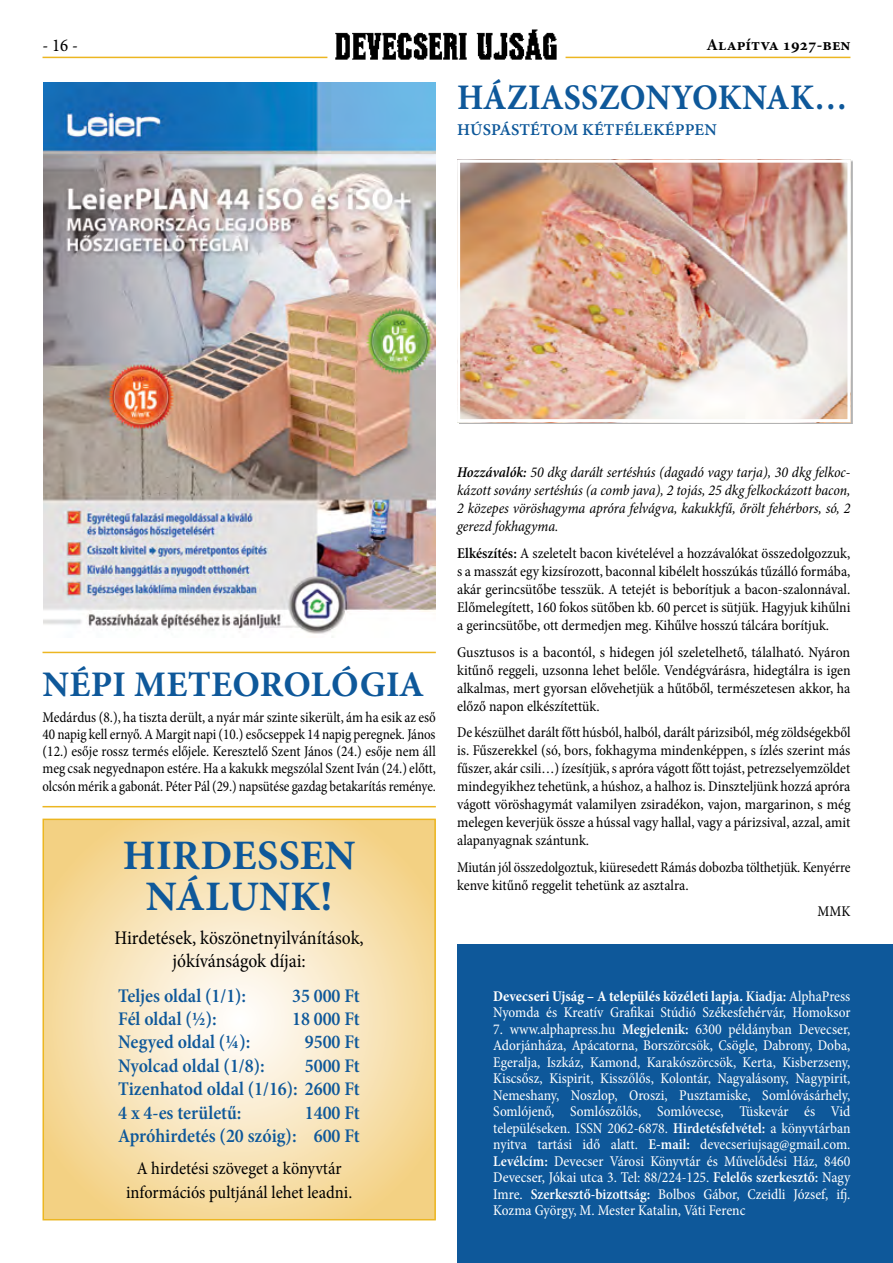
<style>
.page{position:relative;width:893px;height:1263px;background:#fff}
.page>*{position:absolute;margin:0;border:0;box-sizing:border-box;transform-origin:0 0}
.t1{font:700 42px "Minion Pro";color:#0e589a}
.t2{font:700 36px "Minion Pro";letter-spacing:.01em;color:#0e589a;scale:.94 1}
.t3{font:700 36px "Minion Pro";letter-spacing:.01em;color:#0e589a}
.t4{font:600 condensed 19.5px/23.4px "Minion Pro";color:#0e589a;text-align:justify}
.t5{font:condensed 19.5px/23.4px "Minion Pro";letter-spacing:-.005em;color:#000;text-align:center}
.t6{font:condensed 18px/23.4px "Minion Pro";color:#000;text-align:center}
.t7{font:18px "Minion Pro Cn Capt";color:#000}
.t8{font:16.5px "Minion Pro Semibold Capt";letter-spacing:.01em;color:#0e589a}
.t9{font:700 16.5px "Minion Pro";color:#000}
.t10{font:condensed 15px/18px "Minion Pro";letter-spacing:-.005em;color:#000;text-align:justify}
.t11{font:condensed 15px/16.5px "Minion Pro";letter-spacing:-.005em;color:#fff}
.t12{font:italic condensed 15px/18px "Minion Pro";letter-spacing:-.005em;color:#000;text-align:justify}
.s1{font-weight:600}
.s2{font-weight:700}
</style>
<div class="page">
<img style="left:335px;top:29px;width:222px;height:31px">
<hr style="left:43px;top:57px;width:284px;height:1px;background:#ecb621">
<hr style="left:566px;top:57px;width:284px;height:1px;background:#ecb621">
<hr style="left:43px;top:652px;width:393px;height:1px;background:#ecb621">
<hr style="left:43px;top:806px;width:393px;height:1px;background:#ecb621">
<div style="left:457px;top:944px;width:436px;height:319px;background:#0e589a"></div>
<svg style="left:46px;top:822px;width:387px;height:395px;background:#f7e1b1"></svg>
<div style="left:43px;top:819px;width:393px;height:401px;border:2px solid #ecb621"></div>
<img style="left:461px;top:164px;width:385px;height:254px">
<div style="left:457px;top:160px;width:393px;height:262px;border:3px solid #fff"></div>
<img style="left:43px;top:83px;width:392px;height:555px">
<p class="t7" style="left:43px;top:33px;width:37px">- 16 -</p>
<p class="t9" style="left:706px;top:33px;width:145px">ALAPÍTVA 1927-BEN</p>
<h2 class="t2" style="left:457px;top:72px;width:95px">HÁZIASS</h2>
<h2 class="t2" style="left:599px;top:72px;width:266px">ZONYOKNAK…</h2>
<p class="t8" style="left:457px;top:118px;width:261px">HÚSPÁSTÉTOM KÉTFÉLEKÉPPEN</p>
<h2 class="t3" style="left:43px;top:660px;width:363px">NÉPI METEOROLÓGIA</h2>
<p class="t10" style="left:43px;top:708px;width:395px;line-height:17.2px">Medárdus (8.), ha tiszta derült, a nyár már szinte sikerült, ám ha esik az eső 40 napig kell ernyő. A Margit napi (10.) esőcseppek 14 napig peregnek. János (12.) esője rossz termés előjele. Keresztelő Szent János (24.) esője nem áll meg csak negyednapon estére. Ha a kakukk megszólal Szent Iván (24.) előtt, olcsón mérik a gabonát. Péter Pál (29.) napsütése gazdag betakarítás reménye.</p>
<h1 class="t1" style="left:123px;top:826px;width:79px">HIRDE</h1>
<h1 class="t1" style="left:257px;top:826px;width:71px">SSEN</h1>
<h1 class="t1" style="left:146px;top:867px;width:30px">NÁLUNK</h1>
<h1 class="t1" style="left:321px;top:867px;width:13px">!</h1>
<h3 class="t5" style="left:115px;top:926px;width:251px">Hirdetések, köszönetnyilvánítások, jókívánságok díjai:</h3>
<h3 class="t4" style="left:118px;top:984px;width:129px">Teljes oldal (1/1):</h3>
<h3 class="t4" style="left:292px;top:984px;width:69px">35 000 Ft</h3>
<h3 class="t4" style="left:118px;top:1007px;width:100px">Fél oldal (½):</h3>
<h3 class="t4" style="left:292px;top:1007px;width:69px">18 000 Ft</h3>
<h3 class="t4" style="left:118px;top:1030px;width:134px">Negyed oldal (¼):</h3>
<h3 class="t4" style="left:305px;top:1030px;width:56px">9500 Ft</h3>
<h3 class="t4" style="left:118px;top:1054px;width:148px">Nyolcad oldal (1/8):</h3>
<h3 class="t4" style="left:118px;top:1054px;width:243px;text-indent:187px">5000 Ft Tizenhatod oldal (1/16): 2600 Ft 4 x 4-es területű:</h3>
<h3 class="t4" style="left:118px;top:1101px;width:243px;text-align:right">1400 Ft<br>Apróhirdetés (20 szóig): 600 Ft</h3>
<p class="t6" style="left:126px;top:1157px;width:228px">A hirdetési szöveget a könyvtár információs pultjánál lehet leadni.</p>
<p class="t12" style="left:457px;top:464px;width:395px"><span class="s1">Hozzávalók:</span> 50 dkg darált sertéshús (dagadó vagy tarja), 30 dkg felkoc&shy;kázott sovány sertéshús (a comb java), 2 tojás, 25 dkg felkockázott bacon, 2 közepes vöröshagyma apróra felvágva, kakukkfű, őrölt fehérbors, só, 2 gerezd fokhagyma.</p>
<p class="t10" style="left:457px;top:544px;width:395px"><span class="s1">Elkészítés:</span> A szeletelt bacon kivételével a hozzávalókat összedolgozzuk, s a masszát egy kizsírozott, baconnal kibélelt hosszúkás tűzálló formába, akár gerincsütőbe tesszük. A tetejét is beborítjuk a bacon-szalonnával.<br>Előmelegített, 160 fokos sütőben kb. 60 percet is sütjük. Hagyjuk kihűlni a gerincsütőbe, ott dermedjen meg. Kihűlve hosszú tálcára borítjuk.</p>
<p class="t10" style="left:457px;top:643px;width:395px">Gusztusos is a bacontól, s hidegen jól szeletelhető, tálalható. Nyáron kitűnő reggeli, uzsonna lehet belőle. Vendégvárásra, hidegtálra is igen alkalmas, mert gyorsan elővehetjük a hűtőből, természetesen akkor, ha előző napon elkészítettük.</p>
<p class="t10" style="left:457px;top:723px;width:395px">De készülhet darált főtt húsból, halból, darált párizsiból, még zöldségekből is. Fűszerekkel (só, bors, fokhagyma mindenképpen, s ízlés szerint más fűszer, akár csili…) ízesítjük, s apróra vágott főtt tojást, petrezselyemzöldet mindegyikhez tehetünk, a húshoz, a halhoz is. Dinszteljünk hozzá apróra vágott vöröshagymát valamilyen zsiradékon, vajon, margarinon, s még melegen keverjük össze a hússal vagy hallal, vagy a párizsival, azzal, amit alapanyagnak szántunk.</p>
<p class="t10" style="left:457px;top:858px;width:395px">Miután jól összedolgoztuk, kiüresedett Rámás dobozba tölthetjük. Kenyérre kenve kitűnő reggelit tehetünk az asztalra.</p>
<p class="t10" style="left:818px;top:902px;width:34px">MMK</p>
<p class="t11" style="left:493px;top:988px;width:359px"><span class="s2">Devecseri Ujság – A település közéleti lapja.</span> <span class="s1">Kiadja:</span> AlphaPress<br>Nyomda és Kreatív Grafikai Stúdió Székesfehérvár, Homoksor</p>
<p class="t11" style="left:493px;top:1021px;width:359px;text-align:justify">7. www.alphapress.hu <span class="s1">Megjelenik:</span> 6300 példányban Devecser, Adorjánháza, Apácatorna, Borszörcsök, Csögle, Dabrony, Doba, Egeralja, Iszkáz, Kamond, Karakószörcsök, Kerta, Kisberzseny, Kiscsősz, Kispirit, Kisszőlős, Kolontár, Nagyalásony, Nagypirit, Nemeshany, Noszlop, Oroszi, Pusztamiske, Somlóvásárhely, Somlójenő, Somlószőlős, Somlóvecse, Tüskevár és Vid településeken. ISSN 2062-6878. <span class="s1">Hirdetésfelvétel:</span> a könyvtárban nyitva tartási idő alatt. <span class="s1">E-mail:</span> devecseriujsag@gmail.com.<br><span class="s1">Levélcím:</span> Devecser Városi Könyvtár és Művelődési Ház, 8460<br>Devecser, Jókai utca 3. Tel: 88/224-125. <span class="s1">Felelős szerkesztő:</span> Nagy Imre. <span class="s1">Szerkesztő-bizottság:</span> Bolbos Gábor, Czeidli József, ifj.<br>Kozma György, M. Mester Katalin, Váti Ferenc</p>
</div>
